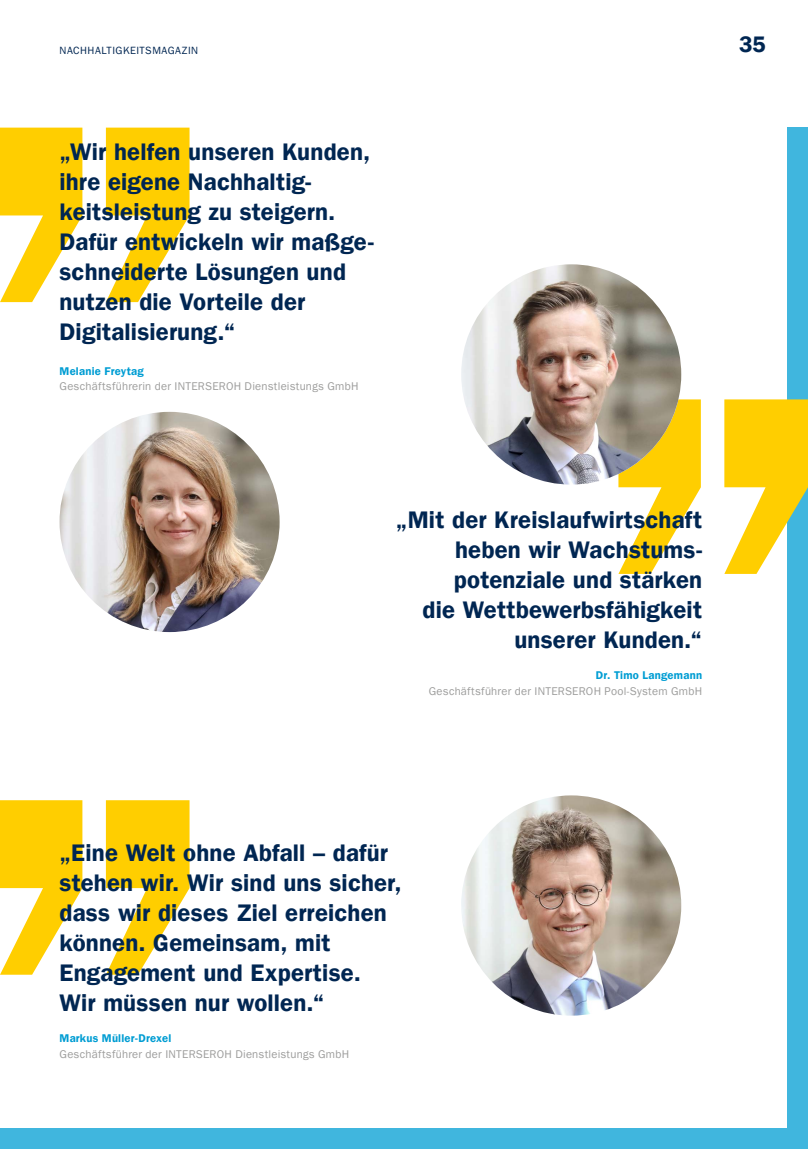
<style>
.page{position:relative;width:808px;height:1149px;background:#fff}
.page>*{position:absolute;margin:0;border:0;box-sizing:border-box;transform-origin:0 0}
.t1{font:24px/30px "Franklin Gothic LT Pro Dm";letter-spacing:.01em;color:#002652}
.t2{font:22.5px "Franklin Gothic LT Pro Dm";color:#002652}
.t3{font:11.25px "Franklin Gothic LT Pro";letter-spacing:.02em;color:#9d9d9c}
.t4{font:11.25px "Franklin Gothic LT Pro Dm";letter-spacing:.02em;color:#009dd3}
.t5{font:10.5px "Franklin Gothic LT Pro";letter-spacing:.045em;color:#002652}
</style>
<div class="page">
<div style="left:0;top:128px;width:808px;height:1020px;background:#40b6de"></div>
<div style="left:0;top:0;width:787px;height:1127px;background:#fff"></div>
<svg style="left:618px;top:399px;width:190px;height:174px"></svg>
<svg style="left:0;top:128px;width:190px;height:174px"></svg>
<img style="left:60px;top:412px;width:220px;height:220px;border-radius:110px">
<img style="left:461px;top:264px;width:220px;height:220px;border-radius:110px">
<svg style="left:0;top:800px;width:190px;height:174px"></svg>
<img style="left:461px;top:795px;width:220px;height:220px;border-radius:110px">
<p class="t5" style="left:60px;top:45px;width:140px">NACHHALTIGKEITSMAGAZIN</p>
<p class="t2" style="left:739px;top:31px;width:28px">35</p>
<p class="t1" style="left:60px;top:137px;width:316px">„Wir helfen unseren Kunden, ihre eigene Nachhaltig&shy;keitsleistung zu steigern.<br>Dafür entwickeln wir maßge&shy;schneiderte Lösungen und nutzen die Vorteile der<br>Digitalisierung.“</p>
<p class="t4" style="left:60px;top:364px;width:86px">Melanie Freytag</p>
<p class="t3" style="left:60px;top:380px;width:300px">Geschäftsführerin der INTERSEROH Dienstleistungs GmbH</p>
<p class="t1" style="left:396px;top:505px;width:308px;text-align:right">„Mit der Kreislaufwirtschaft heben wir Wachstums&shy;potenziale und stärken<br>die Wettbewerbsfähigkeit unserer Kunden.“</p>
<p class="t4" style="left:596px;top:668px;width:108px">Dr. Timo Langemann</p>
<p class="t3" style="left:429px;top:684px;width:275px">Geschäftsführer der INTERSEROH Pool-System GmbH</p>
<p class="t1" style="left:60px;top:837px;width:344px">„Eine Welt ohne Abfall – dafür stehen wir. Wir sind uns sicher, dass wir dieses Ziel erreichen können. Gemeinsam, mit<br>Engagement und Expertise.<br>Wir müssen nur wollen.“</p>
<p class="t4" style="left:60px;top:1031px;width:113px">Markus Müller-Drexel</p>
<p class="t3" style="left:60px;top:1047px;width:291px">Geschäftsführer der INTERSEROH Dienstleistungs GmbH</p>
</div>
